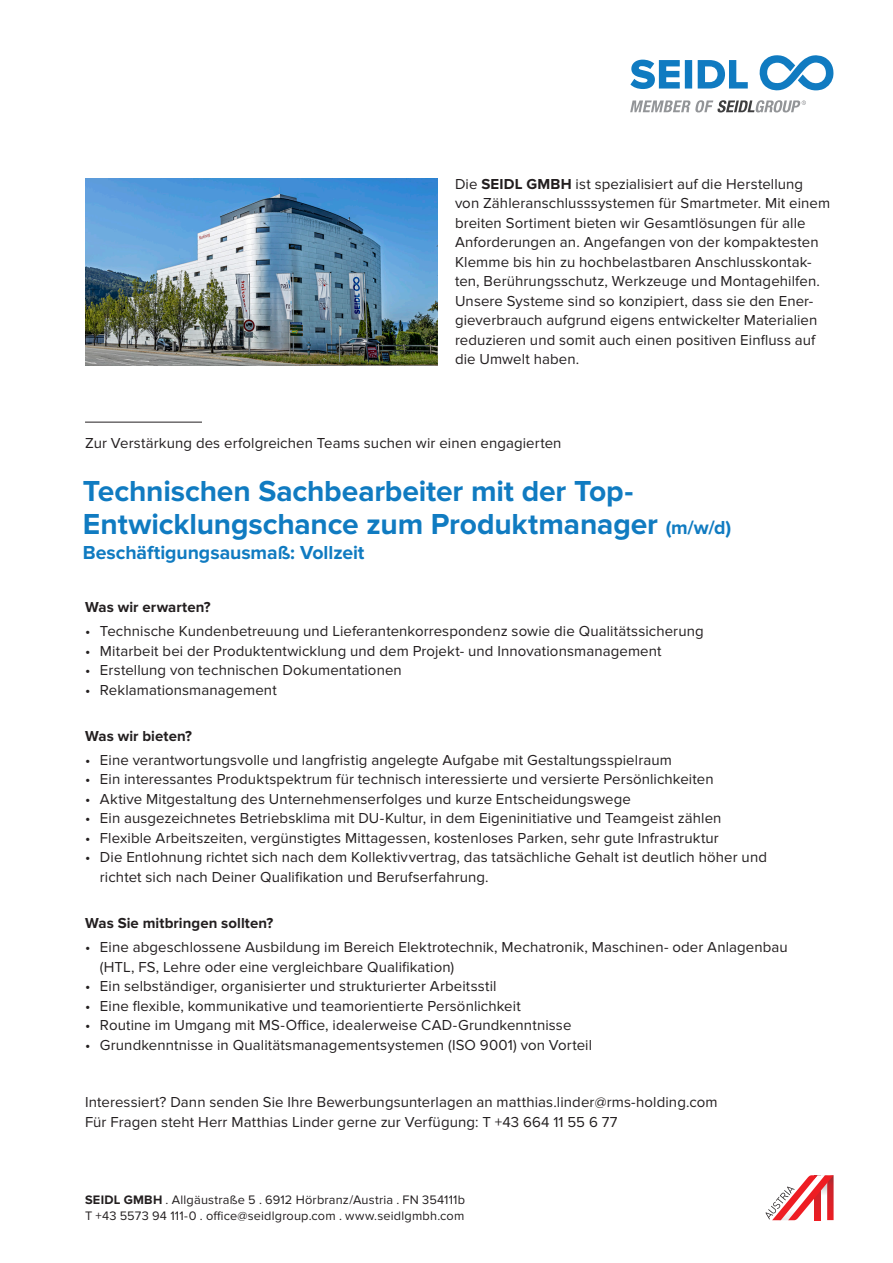
<style>
.page{position:relative;width:893px;height:1263px;background:#fff}
.page>*{position:absolute;margin:0;border:0;box-sizing:border-box;transform-origin:0 0}
.t1{font:700 30px/33px "Proxima Nova";letter-spacing:-.005em;color:#107bc1}
.t2{font:700 19.5px "Proxima Nova";letter-spacing:-.005em;color:#107bc1}
.t3{font:15px/19.5px "Proxima Nova";letter-spacing:.005em;color:#231f20}
.t4{font:700 15px "Proxima Nova";letter-spacing:.005em;color:#231f20}
.t5{font:12.75px/16.5px "Proxima Nova";letter-spacing:.015em;color:#231f20}
.s1{font-weight:700}
.s2{font-size:19.5px}
</style>
<div class="page">
<svg style="left:630px;top:100px;width:176px;height:12px"></svg>
<svg style="left:630px;top:60px;width:118px;height:29px"></svg>
<svg style="left:759px;top:55px;width:74px;height:36px"></svg>
<svg style="left:765px;top:1175px;width:69px;height:45px"></svg>
<hr style="left:85px;top:422px;width:117px;height:1px;background:#231f20">
<img style="left:85px;top:179px;width:353px;height:187px">
<p class="t3" style="left:455px;top:174px;width:377px">Die <span class="s1">SEIDL GMBH</span> ist spezialisiert auf die Herstellung von Zähleranschlusssystemen für Smartmeter. Mit einem breiten Sortiment bieten wir Gesamtlösungen für alle Anforderungen an. Angefangen von der kompaktesten Klemme bis hin zu hochbelastbaren Anschlusskontak&shy;ten, Berührungsschutz, Werkzeuge und Montagehilfen.<br>Unsere Systeme sind so konzipiert, dass sie den Ener&shy;gieverbrauch aufgrund eigens entwickelter Materialien reduzieren und somit auch einen positiven Einfluss auf die Umwelt haben.</p>
<p class="t3" style="left:85px;top:433px;width:478px">Zur Verstärkung des erfolgreichen Teams suchen wir einen engagierten</p>
<p class="t1" style="left:83px;top:475px;width:650px">Technischen Sachbearbeiter mit der Top-<br>Entwicklungschance zum Produktmanager <span class="s2">(m/w/d)</span></p>
<p class="t2" style="left:83px;top:541px;width:283px">Beschäftigungsausmaß: Vollzeit</p>
<p class="t4" style="left:85px;top:599px;width:127px">Was wir erwarten?</p>
<p class="t3" style="left:85px;top:622px;width:620px">• Technische Kundenbetreuung und Lieferantenkorrespondenz sowie die Qualitätssicherung</p>
<p class="t3" style="left:85px;top:641px;width:578px">• Mitarbeit bei der Produktentwicklung und dem Projekt- und Innovationsmanagement</p>
<p class="t3" style="left:85px;top:661px;width:318px">• Erstellung von technischen Dokumentationen</p>
<p class="t3" style="left:85px;top:680px;width:193px">• Reklamationsmanagement</p>
<p class="t4" style="left:85px;top:727px;width:108px">Was wir bieten?</p>
<p class="t3" style="left:85px;top:750px;width:588px">• Eine verantwortungsvolle und langfristig angelegte Aufgabe mit Gestaltungsspielraum</p>
<p class="t3" style="left:85px;top:770px;width:630px">• Ein interessantes Produktspektrum für technisch interessierte und versierte Persönlichkeiten</p>
<p class="t3" style="left:85px;top:789px;width:547px">• Aktive Mitgestaltung des Unternehmenserfolges und kurze Entscheidungswege</p>
<p class="t3" style="left:85px;top:809px;width:638px">• Ein ausgezeichnetes Betriebsklima mit DU-Kultur, in dem Eigeninitiative und Teamgeist zählen</p>
<p class="t3" style="left:85px;top:828px;width:635px">• Flexible Arbeitszeiten, vergünstigtes Mittagessen, kostenloses Parken, sehr gute Infrastruktur</p>
<p class="t3" style="left:100px;top:848px;width:669px;text-indent:-15px">• Die Entlohnung richtet sich nach dem Kollektivvertrag, das tatsächliche Gehalt ist deutlich höher und richtet sich nach Deiner Qualifikation und Berufserfahrung.</p>
<p class="t4" style="left:85px;top:915px;width:190px">Was Sie mitbringen sollten?</p>
<p class="t3" style="left:100px;top:938px;width:689px;text-indent:-15px">• Eine abgeschlossene Ausbildung im Bereich Elektrotechnik, Mechatronik, Maschinen- oder Anlagenbau (HTL, FS, Lehre oder eine vergleichbare Qualifikation)</p>
<p class="t3" style="left:85px;top:977px;width:413px">• Ein selbständiger, organisierter und strukturierter Arbeitsstil</p>
<p class="t3" style="left:85px;top:996px;width:437px">• Eine flexible, kommunikative und teamorientierte Persönlichkeit</p>
<p class="t3" style="left:85px;top:1016px;width:488px">• Routine im Umgang mit MS-Office, idealerweise CAD-Grundkenntnisse</p>
<p class="t3" style="left:85px;top:1035px;width:509px">• Grundkenntnisse in Qualitätsmanagementsystemen (ISO 9001) von Vorteil</p>
<p class="t3" style="left:85px;top:1093px;width:634px">Interessiert? Dann senden Sie Ihre Bewerbungsunterlagen an matthias.linder@rms-holding.com</p>
<p class="t3" style="left:85px;top:1112px;width:534px">Für Fragen steht Herr Matthias Linder gerne zur Verfügung: T +43 664 11 55 6 77</p>
<p class="t5" style="left:85px;top:1192px;width:382px"><span class="s1">SEIDL GMBH</span> . Allgäustraße 5 . 6912 Hörbranz/Austria . FN 354111b<br>T +43 5573 94 111-0 . office@seidlgroup.com . www.seidlgmbh.com</p>
</div>
